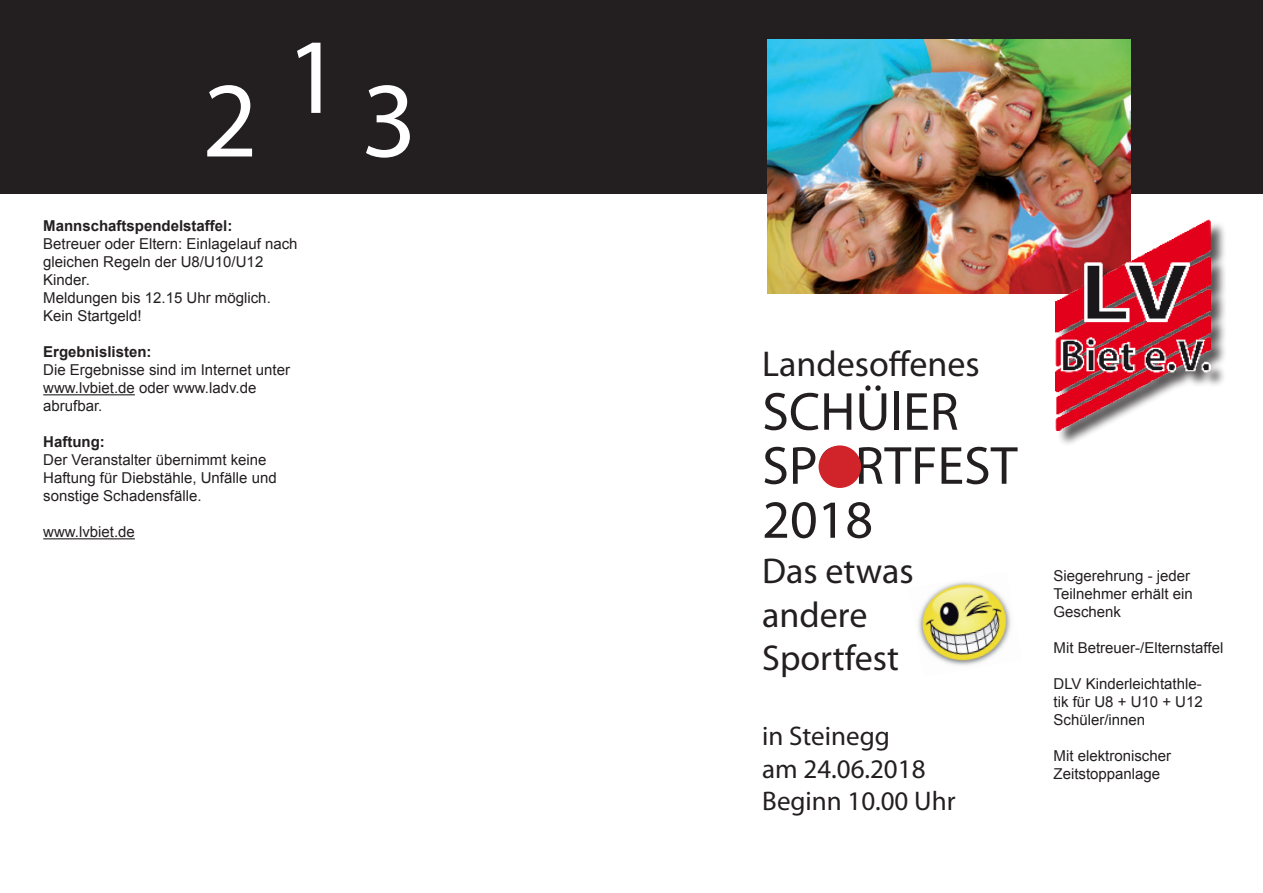
<style>
.page{position:relative;width:1263px;height:893px;background:#fff}
.page>*{position:absolute;margin:0;border:0;box-sizing:border-box;transform-origin:0 0}
.t1{font:108px "Myriad Pro";color:#fff}
.t2{font:54px "Myriad Pro";color:#231f20}
.t3{font:36px "Myriad Pro";color:#231f20}
.t4{font:27px "Myriad Pro";color:#231f20}
.t5{font:15px/18px "Arial";color:#231f20}
.t6{font:700 15px "Arial";color:#231f20}
</style>
<div class="page">
<div style="left:0;top:0;width:1263px;height:193px;background:#231f20"></div>
<img style="left:768px;top:40px;width:363px;height:254px">
<div style="left:1056px;top:219px;width:171px;height:227px;background:#231f20;opacity:.75"></div>
<img style="left:1056px;top:219px;width:155px;height:212px">
<div style="left:819px;top:445px;width:42px;height:43px;background:#d1232a;border-radius:50%"></div>
<hr style="left:43px;top:394px;width:92px;height:1px;background:#231f20">
<hr style="left:43px;top:538px;width:92px;height:1px;background:#231f20">
<img style="left:918px;top:581px;width:93px;height:85px">
<p class="t1" style="left:286px;top:10px;width:57px">1</p>
<p class="t1" style="left:202px;top:54px;width:57px">2</p>
<p class="t1" style="left:361px;top:54px;width:57px">3</p>
<p class="t6" style="left:43px;top:216px;width:191px">Mannschaftspendelstaffel:</p>
<p class="t5" style="left:43px;top:235px;width:256px">Betreuer oder Eltern: Einlagelauf nach gleichen Regeln der U8/U10/U12<br>Kinder.</p>
<p class="t5" style="left:43px;top:289px;width:229px">Meldungen bis 12.15 Uhr möglich.<br>Kein Startgeld!</p>
<p class="t6" style="left:43px;top:342px;width:110px">Ergebnislisten:</p>
<p class="t5" style="left:43px;top:361px;width:248px">Die Ergebnisse sind im Internet unter</p>
<p class="t5" style="left:43px;top:379px;width:215px">www.lvbiet.de oder www.ladv.de abrufbar.</p>
<p class="t6" style="left:43px;top:432px;width:63px">Haftung:</p>
<p class="t5" style="left:43px;top:451px;width:225px">Der Veranstalter übernimmt keine</p>
<p class="t5" style="left:43px;top:469px;width:235px">Haftung für Diebstähle, Unfälle und</p>
<p class="t5" style="left:43px;top:487px;width:160px">sonstige Schadensfälle.</p>
<p class="t5" style="left:43px;top:523px;width:93px">www.lvbiet.de</p>
<p class="t3" style="left:762px;top:341px;width:219px">Landesoffenes</p>
<p class="t2" style="left:762px;top:378px;width:198px">SCHÜlER</p>
<p class="t2" style="left:762px;top:432px;width:257px">SPORTFEST</p>
<p class="t2" style="left:762px;top:486px;width:112px">2018</p>
<p class="t3" style="left:762px;top:549px;width:153px">Das etwas</p>
<p class="t3" style="left:762px;top:592px;width:107px">andere</p>
<p class="t3" style="left:762px;top:636px;width:138px">Sportfest</p>
<p class="t4" style="left:762px;top:720px;width:129px">in Steinegg</p>
<p class="t4" style="left:762px;top:752px;width:165px">am 24.06.2018</p>
<p class="t4" style="left:762px;top:784px;width:195px">Beginn 10.00 Uhr</p>
<p class="t5" style="left:1053px;top:567px;width:141px">Siegerehrung - jeder<br>Teilnehmer erhält ein<br>Geschenk</p>
<p class="t5" style="left:1053px;top:639px;width:171px">Mit Betreuer-/Elternstaffel</p>
<p class="t5" style="left:1053px;top:675px;width:151px;text-align:justify">DLV Kinderleichtathle&shy;tik für U8 + U10 + U12<br>Schüler/innen</p>
<p class="t5" style="left:1053px;top:747px;width:119px">Mit elektronischer</p>
<p class="t5" style="left:1053px;top:765px;width:108px">Zeitstoppanlage</p>
</div>
